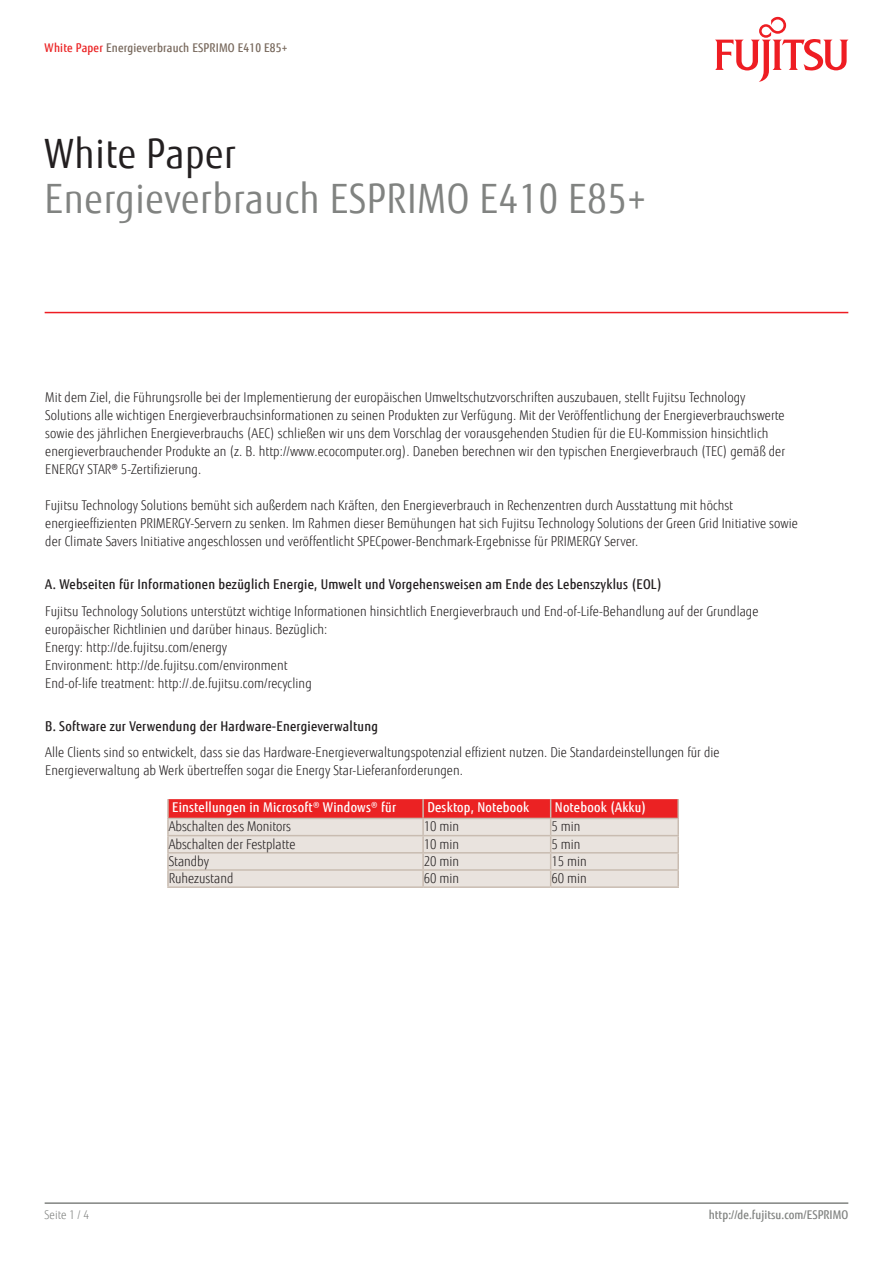
<style>
.page{position:relative;width:893px;height:1263px;background:#fff}
.page>*{position:absolute;margin:0;border:0;box-sizing:border-box;transform-origin:0 0}
.Product_Title_Name{font:40.5px "Fujitsu Sans";letter-spacing:.02em;color:#818381;scale:.9 1}
.Document_Title{font:40.5px "Fujitsu Sans";letter-spacing:.02em;color:#231f20;scale:.9 1}
.BoMBody1stpage{font:300 13.5px/18px "Fujitsu Sans";letter-spacing:.005em;color:#231f20;scale:.9 1}
.FeatureHeading{font:500 13.5px "Fujitsu Sans";letter-spacing:.02em;color:#231f20;scale:.9 1}
.BoMBody{font:300 13.5px "Fujitsu Sans";color:#231f20;scale:.9 1}
.FeatureBenefitHeadin{font:500 13.5px "Fujitsu Sans";letter-spacing:.02em;color:#fff;scale:.9 1}
.RunningHeader{font:500 12px "Fujitsu Sans";letter-spacing:.02em;color:#78695d;scale:.9 1}
.RunningFooter_R{font:500 12px "Fujitsu Sans";letter-spacing:.005em;color:#818381;scale:.9 1}
.RunningFooter_L{font:300 12px "Fujitsu Sans";letter-spacing:.005em;color:#818381;scale:.9 1}
.s1{color:#eb2223}
.s2{font-weight:300}
</style>
<div class="page">
<hr style="left:45px;top:1202px;width:803px;height:2px;background:#818381">
<hr style="left:45px;top:312px;width:803px;height:1px;background:#ee1d23">
<svg style="left:715px;top:17px;width:133px;height:65px"></svg>
<hr style="left:167px;top:886px;width:256px;height:2px;background:#c9bcb1">
<hr style="left:423px;top:886px;width:128px;height:2px;background:#c9bcb1">
<hr style="left:551px;top:886px;width:128px;height:2px;background:#c9bcb1">
<svg style="left:167px;top:799px;width:512px;height:88px;background:#e6b7b3"></svg>
<p class="RunningHeader" style="left:45px;top:40px;width:271px"><span class="s1">White Paper</span> Energieverbrauch ESPRIMO E410 E85+</p>
<p class="Document_Title" style="left:45px;top:130px;width:214px">White Paper</p>
<p class="Product_Title_Name" style="left:45px;top:175px;width:670px">Energieverbrauch ESPRIMO E410 E85+</p>
<p class="BoMBody1stpage" style="left:45px;top:389px;width:823px">Mit dem Ziel, die Führungsrolle bei der Implementierung der europäischen Umweltschutzvorschriften auszubauen, stellt Fujitsu Technology Solutions alle wichtigen Energieverbrauchsinformationen zu seinen Produkten zur Verfügung. Mit der Veröffentlichung der Energieverbrauchswerte sowie des jährlichen Energieverbrauchs (AEC) schließen wir uns dem Vorschlag der vorausgehenden Studien für die EU-Kommission hinsichtlich energieverbrauchender Produkte an (z. B. http://www.ecocomputer.org). Daneben berechnen wir den typischen Energieverbrauch (TEC) gemäß der ENERGY STAR® 5-Zertifizierung.</p>
<p class="BoMBody1stpage" style="left:45px;top:497px;width:838px">Fujitsu Technology Solutions bemüht sich außerdem nach Kräften, den Energieverbrauch in Rechenzentren durch Ausstattung mit höchst energieeffizienten PRIMERGY-Servern zu senken. Im Rahmen dieser Bemühungen hat sich Fujitsu Technology Solutions der Green Grid Initiative sowie der Climate Savers Initiative angeschlossen und veröffentlicht SPECpower-Benchmark-Ergebnisse für PRIMERGY Server.</p>
<p class="FeatureHeading" style="left:45px;top:576px;width:687px">A. Webseiten für Informationen bezüglich Energie, Umwelt und Vorgehensweisen am Ende des Lebenszyklus (EOL)</p>
<p class="BoMBody1stpage" style="left:45px;top:602px;width:794px">Fujitsu Technology Solutions unterstützt wichtige Informationen hinsichtlich Energieverbrauch und End-of-Life-Behandlung auf der Grundlage europäischer Richtlinien und darüber hinaus. Bezüglich:</p>
<p class="BoMBody1stpage" style="left:45px;top:638px;width:204px">Energy: http://de.fujitsu.com/energy</p>
<p class="BoMBody1stpage" style="left:45px;top:656px;width:271px">Environment: http://de.fujitsu.com/environment</p>
<p class="BoMBody1stpage" style="left:45px;top:674px;width:298px">End-of-life treatment: http://.de.fujitsu.com/recycling</p>
<p class="FeatureHeading" style="left:45px;top:717px;width:371px">B. Software zur Verwendung der Hardware-Energieverwaltung</p>
<p class="BoMBody1stpage" style="left:45px;top:743px;width:751px">Alle Clients sind so entwickelt, dass sie das Hardware-Energieverwaltungspotenzial effizient nutzen. Die Standardeinstellungen für die<br>Energieverwaltung ab Werk übertreffen sogar die Energy Star-Lieferanforderungen.</p>
<p class="FeatureBenefitHeadin" style="left:172px;top:799px;width:250px">Einstellungen in Microsoft<span class="s2">®</span> Windows<span class="s2">®</span> für</p>
<p class="FeatureBenefitHeadin" style="left:427px;top:799px;width:115px">Desktop, Notebook</p>
<p class="FeatureBenefitHeadin" style="left:555px;top:799px;width:103px">Notebook (Akku)</p>
<p class="BoMBody" style="left:169px;top:819px;width:137px">Abschalten des Monitors</p>
<p class="BoMBody" style="left:424px;top:819px;width:41px">10 min</p>
<p class="BoMBody" style="left:551px;top:819px;width:34px">5 min</p>
<p class="BoMBody" style="left:169px;top:836px;width:142px">Abschalten der Festplatte</p>
<p class="BoMBody" style="left:424px;top:836px;width:41px">10 min</p>
<p class="BoMBody" style="left:551px;top:836px;width:34px">5 min</p>
<p class="BoMBody" style="left:169px;top:853px;width:46px">Standby</p>
<p class="BoMBody" style="left:424px;top:853px;width:41px">20 min</p>
<p class="BoMBody" style="left:551px;top:853px;width:41px">15 min</p>
<p class="BoMBody" style="left:169px;top:870px;width:73px">Ruhezustand</p>
<p class="BoMBody" style="left:424px;top:870px;width:41px">60 min</p>
<p class="BoMBody" style="left:551px;top:870px;width:41px">60 min</p>
<p class="RunningFooter_L" style="left:45px;top:1208px;width:51px">Seite 1 / 4</p>
<p class="RunningFooter_R" style="left:709px;top:1208px;width:157px">http://de.fujitsu.com/ESPRIMO</p>
</div>
